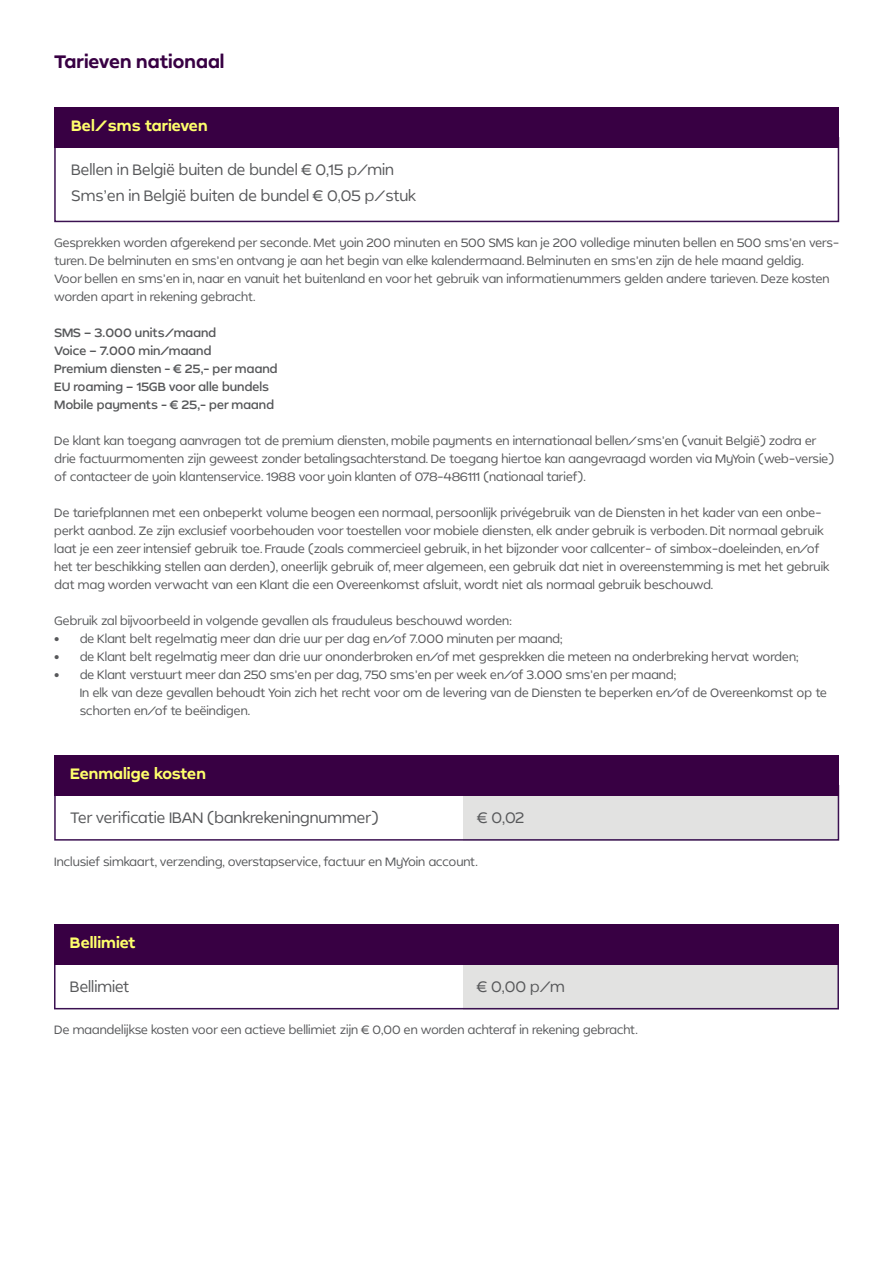
<style>
.page{position:relative;width:893px;height:1263px;background:#fff}
.page>*{position:absolute;margin:0;border:0;box-sizing:border-box;transform-origin:0 0}
.t1{font:700 18px "Byrd";letter-spacing:-.02em;color:#380043}
.t2{font:300 15px "Byrd";letter-spacing:-.01em;color:#57585a}
.t3{font:700 15px "Byrd";letter-spacing:-.01em;color:#ffff6c}
.t4{font:300 12px/18px "Byrd";letter-spacing:-.02em;color:#57585a}
.t5{font:500 12px "Byrd";letter-spacing:-.02em;color:#57585a}
</style>
<div class="page">
<div style="left:54px;top:137px;width:785px;height:85px;border:2px solid #3b1151"></div>
<div style="left:54px;top:107px;width:785px;height:41px;background:#380043"></div>
<div style="left:463px;top:755px;width:376px;height:86px;background:#e2e2e1"></div>
<div style="left:54px;top:785px;width:785px;height:56px;border:2px solid #3b1151"></div>
<div style="left:54px;top:755px;width:785px;height:41px;background:#380043"></div>
<div style="left:463px;top:924px;width:376px;height:85px;background:#e2e2e1"></div>
<div style="left:54px;top:954px;width:785px;height:55px;border:2px solid #3b1151"></div>
<div style="left:54px;top:924px;width:785px;height:40px;background:#380043"></div>
<p class="t1" style="left:54px;top:49px;width:172px">Tarieven nationaal</p>
<p class="t3" style="left:71px;top:115px;width:138px">Bel/sms tarieven</p>
<p class="t2" style="left:71px;top:159px;width:324px">Bellen in België buiten de bundel € 0,15 p/min</p>
<p class="t2" style="left:71px;top:185px;width:347px">Sms’en in België buiten de bundel € 0,05 p/stuk</p>
<p class="t4" style="left:54px;top:233px;width:786px">Gesprekken worden afgerekend per seconde. Met yoin 200 minuten en 500 SMS kan je 200 volledige minuten bellen en 500 sms’en vers&shy;turen. De belminuten en sms’en ontvang je aan het begin van elke kalendermaand. Belminuten en sms’en zijn de hele maand geldig.</p>
<p class="t4" style="left:54px;top:269px;width:777px">Voor bellen en sms’en in, naar en vanuit het buitenland en voor het gebruik van informatienummers gelden andere tarieven. Deze kosten worden apart in rekening gebracht.</p>
<p class="t5" style="left:54px;top:324px;width:163px">SMS – 3.000 units/maand</p>
<p class="t5" style="left:54px;top:342px;width:159px">Voice – 7.000 min/maand</p>
<p class="t5" style="left:54px;top:360px;width:225px">Premium diensten - € 25,- per maand</p>
<p class="t5" style="left:54px;top:378px;width:217px">EU roaming – 15GB voor alle bundels</p>
<p class="t5" style="left:54px;top:396px;width:221px">Mobile payments - € 25,- per maand</p>
<p class="t4" style="left:54px;top:431px;width:781px">De klant kan toegang aanvragen tot de premium diensten, mobile payments en internationaal bellen/sms’en (vanuit België) zodra er drie factuurmomenten zijn geweest zonder betalingsachterstand. De toegang hiertoe kan aangevraagd worden via MyYoin (web-versie) of contacteer de yoin klantenservice. 1988 voor yoin klanten of 078-486111 (nationaal tarief).</p>
<p class="t4" style="left:54px;top:503px;width:777px">De tariefplannen met een onbeperkt volume beogen een normaal, persoonlijk privégebruik van de Diensten in het kader van een onbe&shy;perkt aanbod. Ze zijn exclusief voorbehouden voor toestellen voor mobiele diensten, elk ander gebruik is verboden. Dit normaal gebruik laat je een zeer intensief gebruik toe. Fraude (zoals commercieel gebruik, in het bijzonder voor callcenter- of simbox-doeleinden, en/of het ter beschikking stellen aan derden), oneerlijk gebruik of, meer algemeen, een gebruik dat niet in overeenstemming is met het gebruik dat mag worden verwacht van een Klant die een Overeenkomst afsluit, wordt niet als normaal gebruik beschouwd.</p>
<p class="t4" style="left:54px;top:611px;width:459px">Gebruik zal bijvoorbeeld in volgende gevallen als frauduleus beschouwd worden:</p>
<p class="t4" style="left:54px;top:629px;width:510px">• de Klant belt regelmatig meer dan drie uur per dag en/of 7.000 minuten per maand;</p>
<p class="t4" style="left:54px;top:647px;width:746px">• de Klant belt regelmatig meer dan drie uur ononderbroken en/of met gesprekken die meteen na onderbreking hervat worden;</p>
<p class="t4" style="left:80px;top:665px;width:749px;text-indent:-26px">• de Klant verstuurt meer dan 250 sms’en per dag, 750 sms’en per week en/of 3.000 sms’en per maand;<br>In elk van deze gevallen behoudt Yoin zich het recht voor om de levering van de Diensten te beperken en/of de Overeenkomst op te schorten en/of te beëindigen.</p>
<p class="t3" style="left:70px;top:763px;width:137px">Eenmalige kosten</p>
<p class="t2" style="left:70px;top:807px;width:310px">Ter verificatie IBAN (bankrekeningnummer)</p>
<p class="t2" style="left:477px;top:807px;width:48px">€ 0,02</p>
<p class="t4" style="left:54px;top:852px;width:425px">Inclusief simkaart, verzending, overstapservice, factuur en MyYoin account.</p>
<p class="t3" style="left:70px;top:931px;width:68px">Bellimiet</p>
<p class="t2" style="left:70px;top:976px;width:61px">Bellimiet</p>
<p class="t2" style="left:477px;top:976px;width:89px">€ 0,00 p/m</p>
<p class="t4" style="left:54px;top:1021px;width:585px">De maandelijkse kosten voor een actieve bellimiet zijn € 0,00 en worden achteraf in rekening gebracht.</p>
</div>
